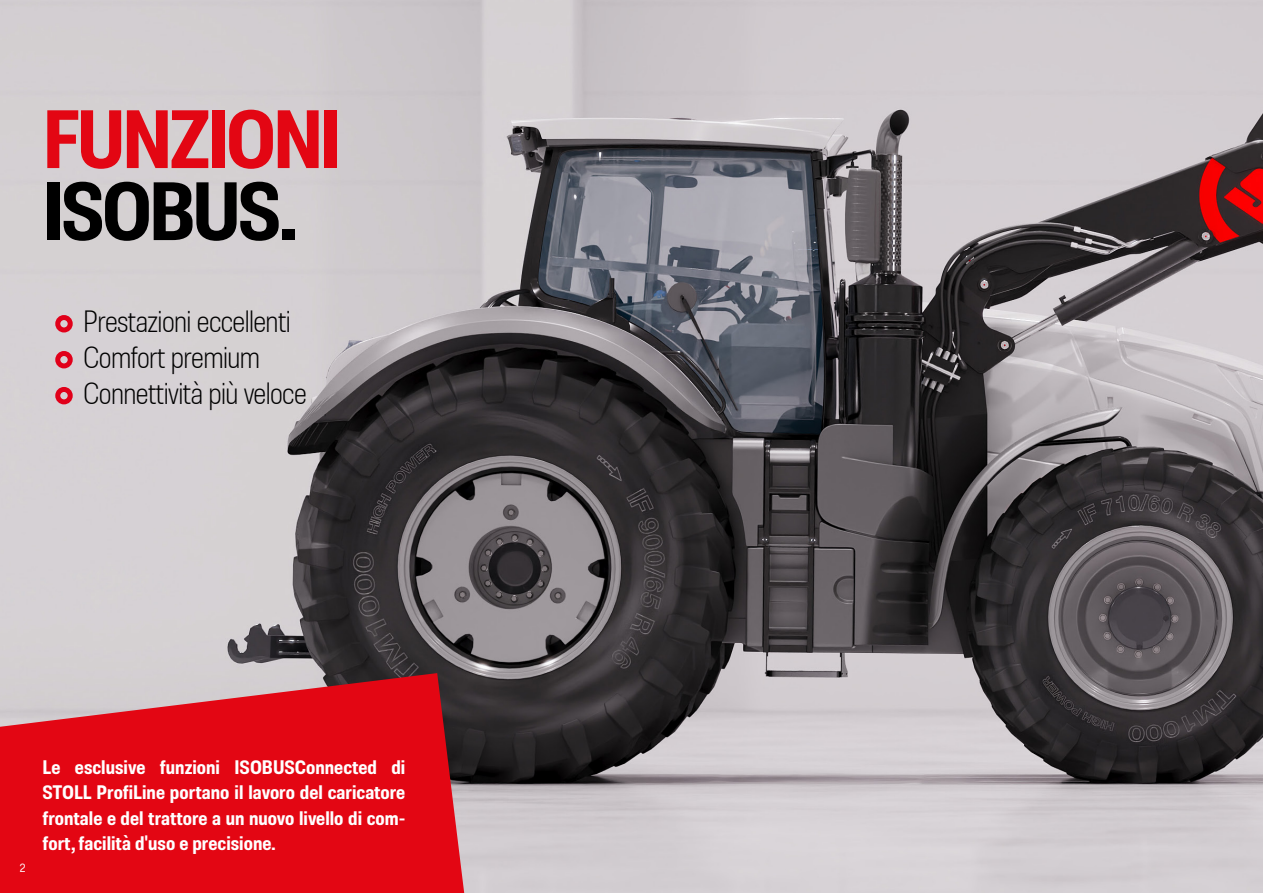
<style>
.page{position:relative;width:1263px;height:893px;background:#fff}
.page>*{position:absolute;margin:0;border:0;box-sizing:border-box;transform-origin:0 0}
.t1{font:700 semi-condensed 82.5px "Molde";letter-spacing:-.04em;color:#e30613}
.t2{font:700 semi-condensed 82.5px "Molde";letter-spacing:-.04em;color:#000}
.t3{font:300 semi-condensed 30px/36px "Molde";letter-spacing:-.02em;color:#000}
.t4{font:700 semi-condensed 19.5px/25.5px "Molde";color:#fff;text-align:justify}
.t5{font:semi-condensed 12px "Molde";color:#fff}
</style>
<div class="page">
<img style="left:0;top:0;width:1263px;height:893px">
<svg style="left:0;top:673px;width:464px;height:220px;background:#db1d29"></svg>
<div style="left:55px;top:315px;width:18px;height:17px;border:5px solid #e1001a;border-radius:50%"></div>
<div style="left:55px;top:351px;width:18px;height:17px;border:5px solid #e1001a;border-radius:50%"></div>
<div style="left:55px;top:387px;width:18px;height:17px;border:5px solid #e1001a;border-radius:50%"></div>
<h1 class="t1" style="left:43px;top:86px;width:301px">FUNZIONI</h1>
<h1 class="t2" style="left:43px;top:158px;width:257px">ISOBUS.</h1>
<h2 class="t3" style="left:83px;top:302px;width:225px">Prestazioni eccellenti<br>Comfort premium<br>Connettività più veloce</h2>
<p class="t5" style="left:20px;top:860px;width:7px">2</p>
<p class="t4" style="left:43px;top:754px;width:364px">Le esclusive funzioni ISOBUSConnected di STOLL ProfiLine portano il lavoro del caricatore frontale e del trattore a un nuovo livello di com&shy;fort, facilità d'uso e precisione.</p>
</div>
